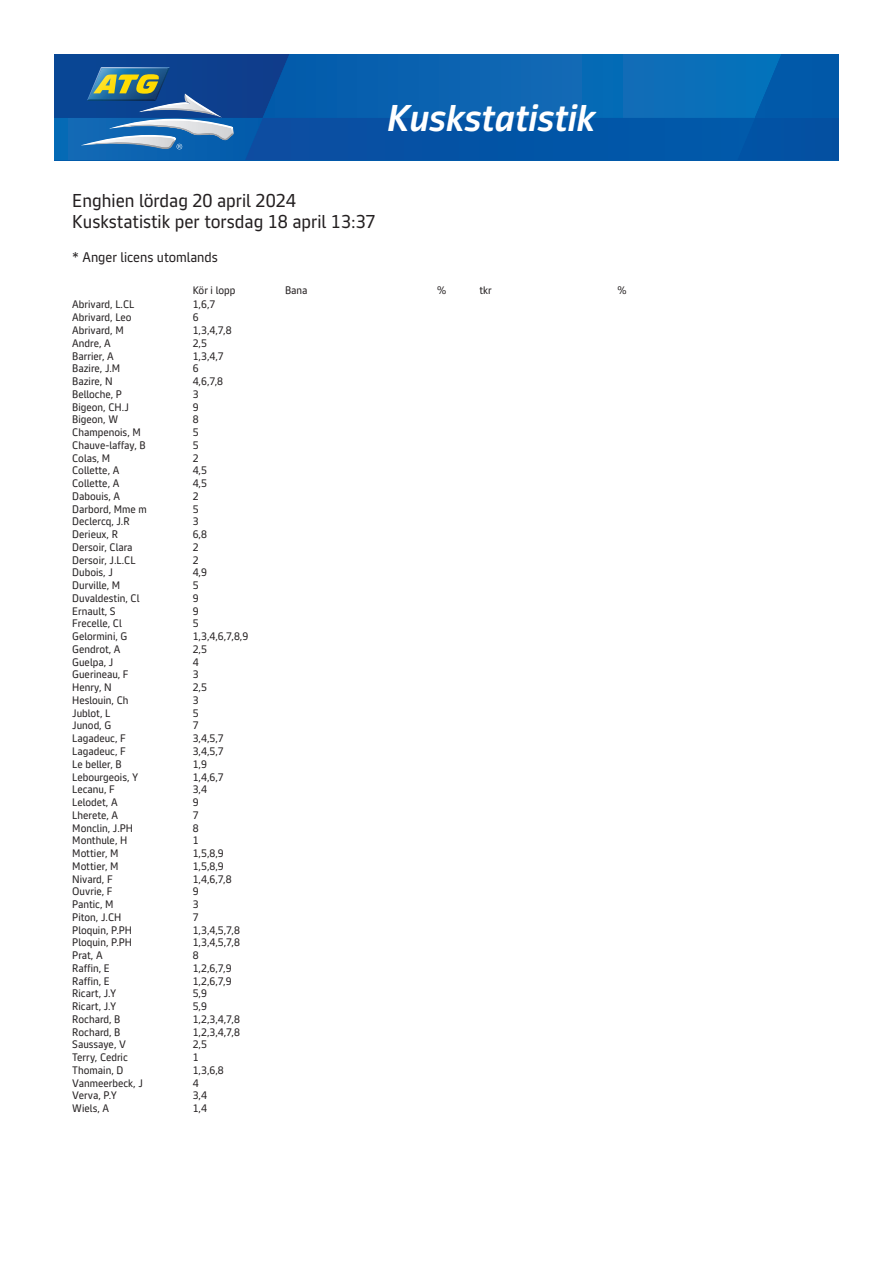
<style>
.page{position:relative;width:893px;height:1263px;background:#fff}
.page>*{position:absolute;margin:0;border:0;box-sizing:border-box;transform-origin:0 0}
.t1{font:italic 700 36px "ATG Text";color:#fff}
.t2{font:18px/21.6px "ATG Text";color:#231f20}
.t3{font:13.5px "ATG Text";color:#231f20}
.t4{font:10.5px "ATG Text";color:#231f20}
</style>
<div class="page">
<svg style="left:54px;top:54px;width:785px;height:106px;background:#105ea8"></svg>
<h1 class="t1" style="left:387px;top:100px;width:210px">Kuskstatistik</h1>
<h2 class="t2" style="left:72px;top:190px;width:305px">Enghien lördag 20 april 2024<br>Kuskstatistik per torsdag 18 april 13:37</h2>
<p class="t3" style="left:72px;top:250px;width:147px">* Anger licens utomlands</p>
<p class="t4" style="left:193px;top:285px;width:44px">Kör i lopp</p>
<p class="t4" style="left:285px;top:285px;width:24px">Bana</p>
<p class="t4" style="left:437px;top:285px;width:11px">%</p>
<p class="t4" style="left:479px;top:285px;width:14px">tkr</p>
<p class="t4" style="left:618px;top:285px;width:11px">%</p>
<p class="t4" style="left:72px;top:299px;width:64px">Abrivard, L.CL</p>
<p class="t4" style="left:193px;top:299px;width:24px">1,6,7</p>
<p class="t4" style="left:72px;top:312px;width:61px">Abrivard, Leo</p>
<p class="t4" style="left:193px;top:312px;width:7px">6</p>
<p class="t4" style="left:72px;top:325px;width:53px">Abrivard, M</p>
<p class="t4" style="left:193px;top:325px;width:40px">1,3,4,7,8</p>
<p class="t4" style="left:72px;top:338px;width:40px">Andre, A</p>
<p class="t4" style="left:193px;top:338px;width:16px">2,5</p>
<p class="t4" style="left:72px;top:350px;width:43px">Barrier, A</p>
<p class="t4" style="left:193px;top:350px;width:32px">1,3,4,7</p>
<p class="t4" style="left:72px;top:363px;width:50px">Bazire, J.M</p>
<p class="t4" style="left:193px;top:363px;width:7px">6</p>
<p class="t4" style="left:72px;top:376px;width:42px">Bazire, N</p>
<p class="t4" style="left:193px;top:376px;width:32px">4,6,7,8</p>
<p class="t4" style="left:72px;top:389px;width:51px">Belloche, P</p>
<p class="t4" style="left:193px;top:389px;width:7px">3</p>
<p class="t4" style="left:72px;top:401px;width:58px">Bigeon, CH.J</p>
<p class="t4" style="left:193px;top:401px;width:7px">9</p>
<p class="t4" style="left:72px;top:414px;width:47px">Bigeon, W</p>
<p class="t4" style="left:193px;top:414px;width:7px">8</p>
<p class="t4" style="left:72px;top:427px;width:70px">Champenois, M</p>
<p class="t4" style="left:193px;top:427px;width:7px">5</p>
<p class="t4" style="left:72px;top:440px;width:75px">Chauve-laffay, B</p>
<p class="t4" style="left:193px;top:440px;width:7px">5</p>
<p class="t4" style="left:72px;top:452px;width:40px">Colas, M</p>
<p class="t4" style="left:193px;top:452px;width:7px">2</p>
<p class="t4" style="left:72px;top:465px;width:49px">Collette, A</p>
<p class="t4" style="left:193px;top:465px;width:16px">4,5</p>
<p class="t4" style="left:72px;top:478px;width:49px">Collette, A</p>
<p class="t4" style="left:193px;top:478px;width:16px">4,5</p>
<p class="t4" style="left:72px;top:491px;width:49px">Dabouis, A</p>
<p class="t4" style="left:193px;top:491px;width:7px">2</p>
<p class="t4" style="left:72px;top:503px;width:76px">Darbord, Mme m</p>
<p class="t4" style="left:193px;top:503px;width:7px">5</p>
<p class="t4" style="left:72px;top:516px;width:59px">Declercq, J.R</p>
<p class="t4" style="left:193px;top:516px;width:7px">3</p>
<p class="t4" style="left:72px;top:529px;width:47px">Derieux, R</p>
<p class="t4" style="left:193px;top:529px;width:16px">6,8</p>
<p class="t4" style="left:72px;top:542px;width:62px">Dersoir, Clara</p>
<p class="t4" style="left:193px;top:542px;width:7px">2</p>
<p class="t4" style="left:72px;top:554px;width:65px">Dersoir, J.L.CL</p>
<p class="t4" style="left:193px;top:554px;width:7px">2</p>
<p class="t4" style="left:72px;top:567px;width:42px">Dubois, J</p>
<p class="t4" style="left:193px;top:567px;width:16px">4,9</p>
<p class="t4" style="left:72px;top:580px;width:50px">Durville, M</p>
<p class="t4" style="left:193px;top:580px;width:7px">5</p>
<p class="t4" style="left:72px;top:593px;width:69px">Duvaldestin, Cl</p>
<p class="t4" style="left:193px;top:593px;width:7px">9</p>
<p class="t4" style="left:72px;top:605px;width:45px">Ernault, S</p>
<p class="t4" style="left:193px;top:605px;width:7px">9</p>
<p class="t4" style="left:72px;top:618px;width:51px">Frecelle, Cl</p>
<p class="t4" style="left:193px;top:618px;width:7px">5</p>
<p class="t4" style="left:72px;top:631px;width:57px">Gelormini, G</p>
<p class="t4" style="left:193px;top:631px;width:57px">1,3,4,6,7,8,9</p>
<p class="t4" style="left:72px;top:644px;width:50px">Gendrot, A</p>
<p class="t4" style="left:193px;top:644px;width:16px">2,5</p>
<p class="t4" style="left:72px;top:656px;width:43px">Guelpa, J</p>
<p class="t4" style="left:193px;top:656px;width:7px">4</p>
<p class="t4" style="left:72px;top:669px;width:58px">Guerineau, F</p>
<p class="t4" style="left:193px;top:669px;width:7px">3</p>
<p class="t4" style="left:72px;top:682px;width:41px">Henry, N</p>
<p class="t4" style="left:193px;top:682px;width:16px">2,5</p>
<p class="t4" style="left:72px;top:695px;width:58px">Heslouin, Ch</p>
<p class="t4" style="left:193px;top:695px;width:7px">3</p>
<p class="t4" style="left:72px;top:707px;width:40px">Jublot, L</p>
<p class="t4" style="left:193px;top:707px;width:7px">5</p>
<p class="t4" style="left:72px;top:720px;width:40px">Junod, G</p>
<p class="t4" style="left:193px;top:720px;width:7px">7</p>
<p class="t4" style="left:72px;top:733px;width:55px">Lagadeuc, F</p>
<p class="t4" style="left:193px;top:733px;width:32px">3,4,5,7</p>
<p class="t4" style="left:72px;top:746px;width:55px">Lagadeuc, F</p>
<p class="t4" style="left:193px;top:746px;width:32px">3,4,5,7</p>
<p class="t4" style="left:72px;top:759px;width:51px">Le beller, B</p>
<p class="t4" style="left:193px;top:759px;width:16px">1,9</p>
<p class="t4" style="left:72px;top:771px;width:68px">Lebourgeois, Y</p>
<p class="t4" style="left:193px;top:771px;width:32px">1,4,6,7</p>
<p class="t4" style="left:72px;top:784px;width:44px">Lecanu, F</p>
<p class="t4" style="left:193px;top:784px;width:16px">3,4</p>
<p class="t4" style="left:72px;top:797px;width:47px">Lelodet, A</p>
<p class="t4" style="left:193px;top:797px;width:7px">9</p>
<p class="t4" style="left:72px;top:810px;width:47px">Lherete, A</p>
<p class="t4" style="left:193px;top:810px;width:7px">7</p>
<p class="t4" style="left:72px;top:822px;width:62px">Monclin, J.PH</p>
<p class="t4" style="left:193px;top:822px;width:7px">8</p>
<p class="t4" style="left:72px;top:835px;width:57px">Monthule, H</p>
<p class="t4" style="left:193px;top:835px;width:7px">1</p>
<p class="t4" style="left:72px;top:848px;width:48px">Mottier, M</p>
<p class="t4" style="left:193px;top:848px;width:32px">1,5,8,9</p>
<p class="t4" style="left:72px;top:861px;width:48px">Mottier, M</p>
<p class="t4" style="left:193px;top:861px;width:32px">1,5,8,9</p>
<p class="t4" style="left:72px;top:873px;width:42px">Nivard, F</p>
<p class="t4" style="left:193px;top:873px;width:40px">1,4,6,7,8</p>
<p class="t4" style="left:72px;top:886px;width:42px">Ouvrie, F</p>
<p class="t4" style="left:193px;top:886px;width:7px">9</p>
<p class="t4" style="left:72px;top:899px;width:43px">Pantic, M</p>
<p class="t4" style="left:193px;top:899px;width:7px">3</p>
<p class="t4" style="left:72px;top:912px;width:51px">Piton, J.CH</p>
<p class="t4" style="left:193px;top:912px;width:7px">7</p>
<p class="t4" style="left:72px;top:924px;width:61px">Ploquin, P.PH</p>
<p class="t4" style="left:193px;top:924px;width:49px">1,3,4,5,7,8</p>
<p class="t4" style="left:72px;top:937px;width:61px">Ploquin, P.PH</p>
<p class="t4" style="left:193px;top:937px;width:49px">1,3,4,5,7,8</p>
<p class="t4" style="left:72px;top:950px;width:32px">Prat, A</p>
<p class="t4" style="left:193px;top:950px;width:7px">8</p>
<p class="t4" style="left:72px;top:963px;width:39px">Raffin, E</p>
<p class="t4" style="left:193px;top:963px;width:40px">1,2,6,7,9</p>
<p class="t4" style="left:72px;top:975px;width:39px">Raffin, E</p>
<p class="t4" style="left:193px;top:975px;width:40px">1,2,6,7,9</p>
<p class="t4" style="left:72px;top:988px;width:46px">Ricart, J.Y</p>
<p class="t4" style="left:193px;top:988px;width:16px">5,9</p>
<p class="t4" style="left:72px;top:1001px;width:46px">Ricart, J.Y</p>
<p class="t4" style="left:193px;top:1001px;width:16px">5,9</p>
<p class="t4" style="left:72px;top:1014px;width:50px">Rochard, B</p>
<p class="t4" style="left:193px;top:1014px;width:49px">1,2,3,4,7,8</p>
<p class="t4" style="left:72px;top:1026px;width:50px">Rochard, B</p>
<p class="t4" style="left:193px;top:1026px;width:49px">1,2,3,4,7,8</p>
<p class="t4" style="left:72px;top:1039px;width:55px">Saussaye, V</p>
<p class="t4" style="left:193px;top:1039px;width:16px">2,5</p>
<p class="t4" style="left:72px;top:1052px;width:57px">Terry, Cedric</p>
<p class="t4" style="left:193px;top:1052px;width:7px">1</p>
<p class="t4" style="left:72px;top:1065px;width:53px">Thomain, D</p>
<p class="t4" style="left:193px;top:1065px;width:32px">1,3,6,8</p>
<p class="t4" style="left:72px;top:1077px;width:72px">Vanmeerbeck, J</p>
<p class="t4" style="left:193px;top:1077px;width:7px">4</p>
<p class="t4" style="left:72px;top:1090px;width:46px">Verva, P.Y</p>
<p class="t4" style="left:193px;top:1090px;width:16px">3,4</p>
<p class="t4" style="left:72px;top:1103px;width:38px">Wiels, A</p>
<p class="t4" style="left:193px;top:1103px;width:16px">1,4</p>
</div>
